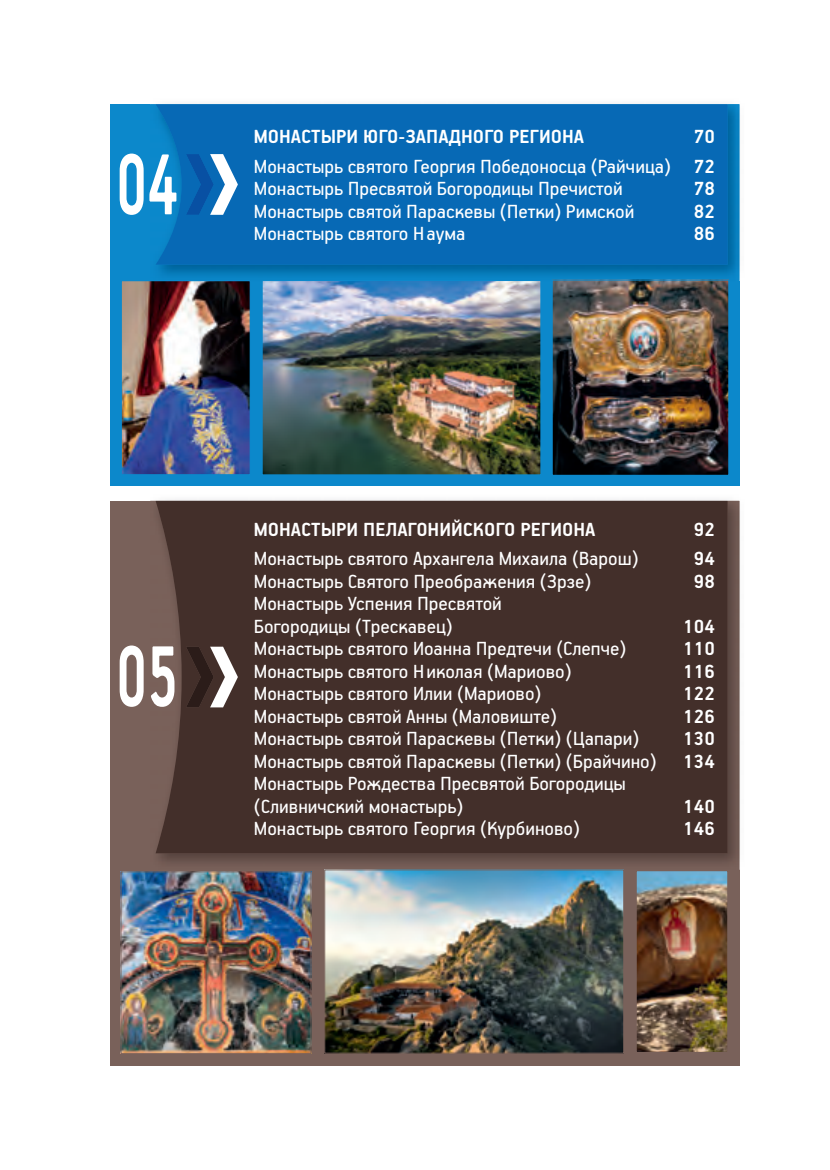
<style>
.page{position:relative;width:830px;height:1170px;background:#fff}
.page>*{position:absolute;margin:0;border:0;box-sizing:border-box;transform-origin:0 0}
.t1{font:700 97px "PF Handbook Pro";color:#fff;scale:.65 1}
.t2{font:21.25px/22.5px "PF Handbook Pro";color:#fff}
.t3{font:700 21.25px "PF Handbook Pro";color:#fff}
.s1{font-weight:700}
</style>
<div class="page">
<div style="left:110px;top:104px;width:629px;height:382px;background:#0c88cb"></div>
<div style="left:110px;top:500px;width:629px;height:565px;background:#79615a"></div>
<img style="left:150px;top:104px;width:589px;height:177px">
<div style="left:155px;top:104px;width:572px;height:161px;background:#0769b5"></div>
<img style="left:150px;top:500px;width:589px;height:363px">
<div style="left:155px;top:500px;width:572px;height:353px;background:#432f2a"></div>
<svg style="left:186px;top:154px;width:52px;height:61px"></svg>
<svg style="left:186px;top:646px;width:52px;height:61px"></svg>
<img style="left:553px;top:281px;width:174px;height:193px">
<div style="left:551px;top:279px;width:178px;height:197px;border:1px solid #0c88cb"></div>
<img style="left:637px;top:872px;width:88px;height:178px">
<div style="left:634px;top:869px;width:94px;height:184px;border:2px solid #79615a"></div>
<svg style="left:311px;top:871px;width:1px;height:182px"></svg>
<img style="left:263px;top:282px;width:276px;height:191px">
<div style="left:261px;top:280px;width:280px;height:195px;border:1px solid #0c88cb"></div>
<img style="left:122px;top:282px;width:127px;height:191px">
<div style="left:120px;top:280px;width:131px;height:195px;border:1px solid #0c88cb"></div>
<img style="left:326px;top:871px;width:296px;height:180px">
<div style="left:324px;top:869px;width:300px;height:184px;border:1px solid #79615a"></div>
<img style="left:122px;top:873px;width:187px;height:178px">
<div style="left:120px;top:871px;width:191px;height:182px;border:1px solid #79615a"></div>
<h1 class="t1" style="left:116px;top:126px;width:98px">04</h1>
<p class="t3" style="left:254px;top:124px;width:331px">МОНАСТЫРИ ЮГО-ЗАПАДНОГО РЕГИОНА</p>
<p class="t2" style="left:254px;top:121px;width:462px;line-height:29.5px;text-align:right"><span class="s1">70<br></span>Монастырь святого Георгия Победоносца (Райчица) <span class="s1">72</span></p>
<p class="t2" style="left:254px;top:177px;width:370px">Монастырь Пресвятой Богородицы Пречистой</p>
<p class="t3" style="left:693px;top:176px;width:23px">78</p>
<p class="t2" style="left:254px;top:199px;width:382px">Монастырь святой Параскевы (Петки) Римской</p>
<p class="t3" style="left:693px;top:198px;width:23px">82</p>
<p class="t2" style="left:254px;top:222px;width:213px">Монастырь святого Наума</p>
<p class="t3" style="left:693px;top:221px;width:23px">86</p>
<h1 class="t1" style="left:116px;top:617px;width:98px">05</h1>
<p class="t3" style="left:254px;top:516px;width:343px">МОНАСТЫРИ ПЕЛАГОНИЙСКОГО РЕГИОНА</p>
<p class="t3" style="left:693px;top:516px;width:23px">92</p>
<p class="t2" style="left:254px;top:546px;width:386px">Монастырь святого Архангела Михаила (Варош)</p>
<p class="t3" style="left:693px;top:545px;width:23px">94</p>
<p class="t2" style="left:254px;top:569px;width:339px">Монастырь Святого Преображения (Зрзе)</p>
<p class="t3" style="left:693px;top:568px;width:23px">98</p>
<p class="t2" style="left:254px;top:591px;width:249px">Монастырь Успения Пресвятой<br>Богородицы (Трескавец)</p>
<p class="t3" style="left:683px;top:613px;width:33px">104</p>
<p class="t2" style="left:254px;top:636px;width:374px">Монастырь святого Иоанна Предтечи (Слепче)</p>
<p class="t3" style="left:683px;top:635px;width:33px">110</p>
<p class="t2" style="left:254px;top:659px;width:319px">Монастырь святого Николая (Мариово)</p>
<p class="t3" style="left:683px;top:658px;width:33px">116</p>
<p class="t2" style="left:254px;top:681px;width:289px">Монастырь святого Илии (Мариово)</p>
<p class="t3" style="left:683px;top:680px;width:33px">122</p>
<p class="t2" style="left:254px;top:704px;width:304px">Монастырь святой Анны (Маловиште)</p>
<p class="t3" style="left:683px;top:703px;width:33px">126</p>
<p class="t2" style="left:254px;top:726px;width:387px">Монастырь святой Параскевы (Петки) (Цапари)</p>
<p class="t2" style="left:254px;top:726px;width:462px;text-indent:429px"><span class="s1">130<br></span>Монастырь святой Параскевы (Петки) (Брайчино) <span class="s1">134<br></span>Монастырь Рождества Пресвятой Богородицы (Сливничский монастырь)</p>
<p class="t3" style="left:683px;top:793px;width:33px">140</p>
<p class="t2" style="left:254px;top:816px;width:327px">Монастырь святого Георгия (Курбиново)</p>
<p class="t3" style="left:683px;top:815px;width:33px">146</p>
</div>
